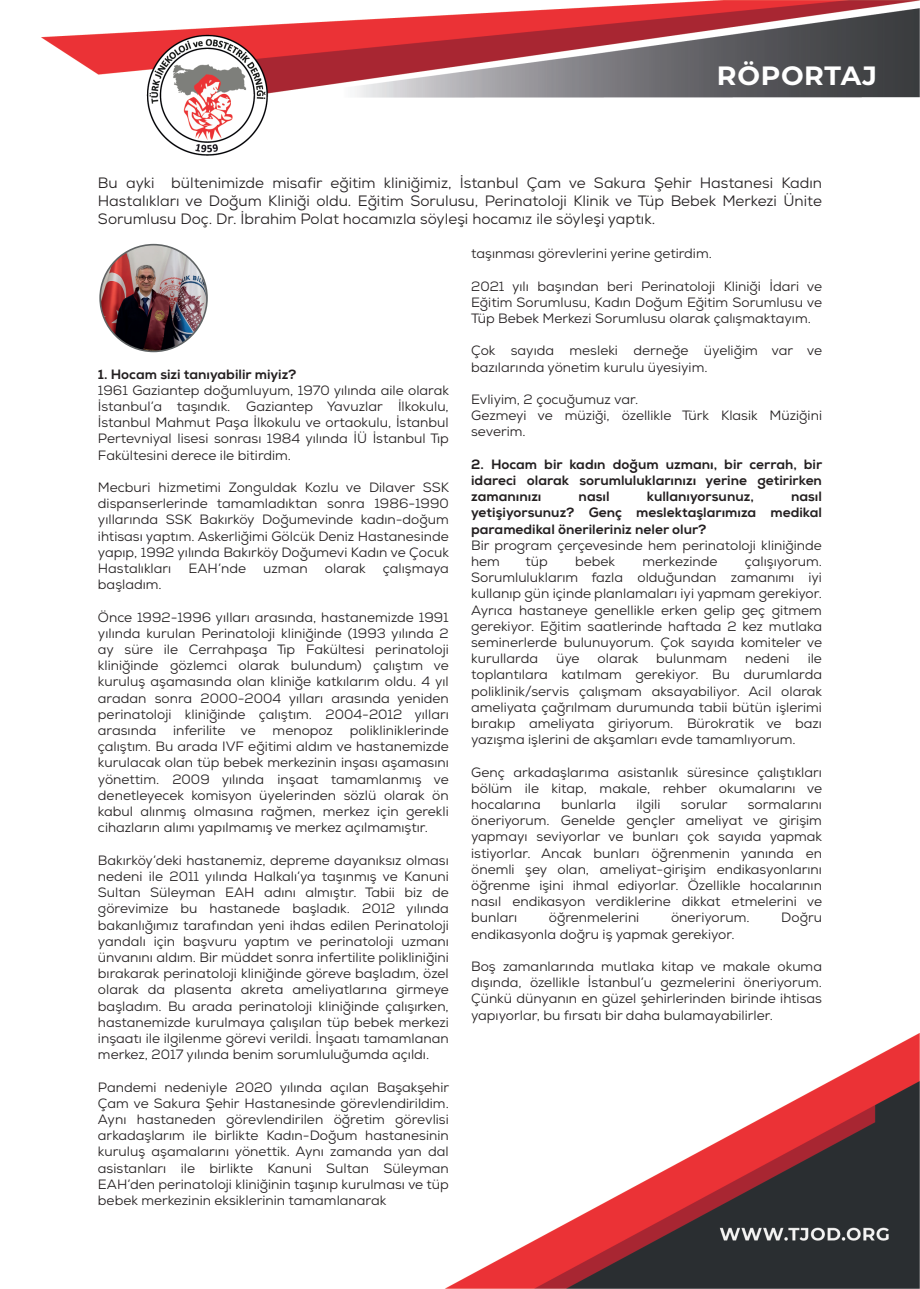
<style>
.page{position:relative;width:920px;height:1289px;background:#fff}
.page>*{position:absolute;margin:0;border:0;box-sizing:border-box;transform-origin:0 0}
.t1{font:700 26.4px "Montserrat";letter-spacing:.025em;color:#fff}
.t2{font:15px/18px "Nexa";color:#231f20;text-align:justify}
.t3{font:13.5px/16.2px "Nexa";color:#231f20;text-align:justify}
.t4{font:800 13.5px/16.2px "Nexa";color:#231f20;text-align:justify}
</style>
<div class="page">
<img style="left:41px;top:0;width:878px;height:1289px">
<img style="left:100px;top:245px;width:107px;height:106px;border-radius:53px">
<div style="left:99px;top:244px;width:109px;height:108px;border:2px solid #5f6364;border-radius:50%"></div>
<h1 class="t1" style="left:716px;top:57px;width:161px">RÖPORTAJ</h1>
<p class="t2" style="left:98px;top:174px;width:725px">Bu ayki bültenimizde misafir eğitim kliniğimiz, İstanbul Çam ve Sakura Şehir Hastanesi Kadın Hastalıkları ve Doğum Kliniği oldu. Eğitim Sorulusu, Perinatoloji Klinik ve Tüp Bebek Merkezi Ünite Sorumlusu Doç. Dr. İbrahim Polat hocamızla söyleşi hocamız ile söyleşi yaptık.</p>
<p class="t4" style="left:98px;top:366px;width:200px">1. Hocam sizi tanıyabilir miyiz?</p>
<p class="t3" style="left:98px;top:382px;width:352px">1961 Gaziantep doğumluyum, 1970 yılında aile olarak İstanbul’a taşındık. Gaziantep Yavuzlar İlkokulu, İstanbul Mahmut Paşa İlkokulu ve ortaokulu, İstanbul Pertevniyal lisesi sonrası 1984 yılında İÜ İstanbul Tıp Fakültesini derece ile bitirdim.</p>
<p class="t3" style="left:98px;top:479px;width:352px">Mecburi hizmetimi Zonguldak Kozlu ve Dilaver SSK dispanserlerinde tamamladıktan sonra 1986-1990 yıllarında SSK Bakırköy Doğumevinde kadın-doğum ihtisası yaptım. Askerliğimi Gölcük Deniz Hastanesinde yapıp, 1992 yılında Bakırköy Doğumevi Kadın ve Çocuk Hastalıkları</p>
<p class="t3" style="left:188px;top:560px;width:59px">EAH’nde</p>
<p class="t3" style="left:263px;top:560px;width:46px">uzman</p>
<p class="t3" style="left:325px;top:560px;width:42px">olarak</p>
<p class="t3" style="left:382px;top:560px;width:67px">çalışmaya</p>
<p class="t3" style="left:98px;top:576px;width:65px">başladım.</p>
<p class="t3" style="left:98px;top:609px;width:352px">Önce 1992-1996 yılları arasında, hastanemizde 1991 yılında kurulan Perinatoloji kliniğinde (1993 yılında 2 ay süre ile Cerrahpaşa Tıp Fakültesi perinatoloji kliniğinde gözlemci olarak bulundum) çalıştım ve kuruluş aşamasında olan kliniğe katkılarım oldu. 4 yıl aradan sonra 2000-2004 yılları arasında yeniden perinatoloji kliniğinde çalıştım. 2004-2012 yılları arasında inferilite ve menopoz polikliniklerinde çalıştım. Bu arada IVF eğitimi aldım ve hastanemizde kurulacak olan tüp bebek merkezinin inşası aşamasını yönettim. 2009 yılında inşaat tamamlanmış ve denetleyecek komisyon üyelerinden sözlü olarak ön kabul alınmış olmasına rağmen, merkez için gerekli cihazların alımı yapılmamış ve merkez açılmamıştır.</p>
<p class="t3" style="left:98px;top:852px;width:352px">Bakırköy’deki hastanemiz, depreme dayanıksız olması nedeni ile 2011 yılında Halkalı’ya taşınmış ve Kanuni Sultan Süleyman EAH adını almıştır. Tabii biz de görevimize bu hastanede başladık. 2012 yılında bakanlığımız tarafından yeni ihdas edilen Perinatoloji yandalı için başvuru yaptım ve perinatoloji uzmanı ünvanını aldım. Bir müddet sonra infertilite polikliniğini bırakarak perinatoloji kliniğinde göreve başladım, özel olarak da plasenta akreta ameliyatlarına girmeye başladım. Bu arada perinatoloji kliniğinde çalışırken, hastanemizde kurulmaya çalışılan tüp bebek merkezi inşaatı ile ilgilenme görevi verildi. İnşaatı tamamlanan merkez, 2017 yılında benim sorumluluğumda açıldı.</p>
<p class="t3" style="left:98px;top:1079px;width:352px">Pandemi nedeniyle 2020 yılında açılan Başakşehir Çam ve Sakura Şehir Hastanesinde görevlendirildim.<br>Aynı hastaneden görevlendirilen öğretim görevlisi arkadaşlarım ile birlikte Kadın-Doğum hastanesinin kuruluş aşamalarını yönettik. Aynı zamanda yan dal asistanları ile birlikte Kanuni Sultan Süleyman EAH’den perinatoloji kliniğinin taşınıp kurulması ve tüp bebek merkezinin eksiklerinin tamamlanarak</p>
<p class="t3" style="left:471px;top:245px;width:242px">taşınması görevlerini yerine getirdim.</p>
<p class="t3" style="left:471px;top:278px;width:352px">2021 yılı başından beri Perinatoloji Kliniği İdari ve Eğitim Sorumlusu, Kadın Doğum Eğitim Sorumlusu ve Tüp Bebek Merkezi Sorumlusu olarak çalışmaktayım.</p>
<p class="t3" style="left:471px;top:343px;width:352px">Çok sayıda mesleki derneğe üyeliğim var ve bazılarında yönetim kurulu üyesiyim.</p>
<p class="t3" style="left:471px;top:391px;width:352px;text-align:left">Evliyim, 2 çocuğumuz var.<br>Gezmeyi ve müziği, özellikle Türk Klasik Müziğini severim.</p>
<p class="t4" style="left:471px;top:456px;width:352px">2. Hocam bir kadın doğum uzmanı, bir cerrah, bir idareci olarak sorumluluklarınızı yerine getirirken zamanınızı</p>
<p class="t4" style="left:471px;top:489px;width:352px;text-indent:320px">nasıl yetişiyorsunuz? Genç meslektaşlarımıza medikal paramedikal önerileriniz neler olur?</p>
<p class="t3" style="left:471px;top:537px;width:352px">Bir program çerçevesinde hem perinatoloji kliniğinde hem</p>
<p class="t4" style="left:578px;top:489px;width:32px">nasıl</p>
<p class="t4" style="left:646px;top:489px;width:108px">kullanıyorsunuz,</p>
<p class="t3" style="left:525px;top:553px;width:24px">tüp</p>
<p class="t3" style="left:575px;top:553px;width:41px">bebek</p>
<p class="t3" style="left:642px;top:553px;width:76px">merkezinde</p>
<p class="t3" style="left:471px;top:553px;width:352px;text-indent:273px">çalışıyorum.<br>Sorumluluklarım fazla olduğundan zamanımı iyi kullanıp gün içinde planlamaları iyi yapmam gerekiyor.<br>Ayrıca hastaneye genellikle erken gelip geç gitmem gerekiyor. Eğitim saatlerinde haftada 2 kez mutlaka seminerlerde bulunuyorum. Çok sayıda komiteler ve kurullarda</p>
<p class="t3" style="left:556px;top:650px;width:25px">üye</p>
<p class="t3" style="left:597px;top:650px;width:42px">olarak</p>
<p class="t3" style="left:656px;top:650px;width:72px">bulunmam</p>
<p class="t3" style="left:745px;top:650px;width:46px">nedeni</p>
<p class="t3" style="left:471px;top:650px;width:352px;text-indent:336px">ile toplantılara katılmam gerekiyor. Bu durumlarda poliklinik/servis çalışmam aksayabiliyor. Acil olarak ameliyata çağrılmam durumunda tabii bütün işlerimi bırakıp ameliyata giriyorum. Bürokratik ve bazı yazışma işlerini de akşamları evde tamamlıyorum.</p>
<p class="t3" style="left:471px;top:764px;width:352px">Genç arkadaşlarıma asistanlık süresince çalıştıkları bölüm ile kitap, makale, rehber okumalarını ve hocalarına</p>
<p class="t3" style="left:561px;top:796px;width:56px">bunlarla</p>
<p class="t3" style="left:636px;top:796px;width:25px">ilgili</p>
<p class="t3" style="left:680px;top:796px;width:48px">sorular</p>
<p class="t3" style="left:471px;top:796px;width:352px;text-indent:276px">sormalarını öneriyorum. Genelde gençler ameliyat ve girişim yapmayı seviyorlar ve bunları çok sayıda yapmak istiyorlar. Ancak bunları öğrenmenin yanında en önemli şey olan, ameliyat-girişim endikasyonlarını öğrenme işini ihmal ediyorlar. Özellikle hocalarının nasıl endikasyon verdiklerine dikkat etmelerini ve bunları</p>
<p class="t3" style="left:548px;top:910px;width:92px">öğrenmelerini</p>
<p class="t3" style="left:670px;top:910px;width:80px">öneriyorum.</p>
<p class="t3" style="left:781px;top:910px;width:42px">Doğru</p>
<p class="t3" style="left:471px;top:926px;width:265px">endikasyonla doğru iş yapmak gerekiyor.</p>
<p class="t3" style="left:471px;top:958px;width:352px">Boş zamanlarında mutlaka kitap ve makale okuma dışında, özellikle İstanbul’u gezmelerini öneriyorum.<br>Çünkü dünyanın en güzel şehirlerinden birinde ihtisas yapıyorlar, bu fırsatı bir daha bulamayabilirler.</p>
</div>
